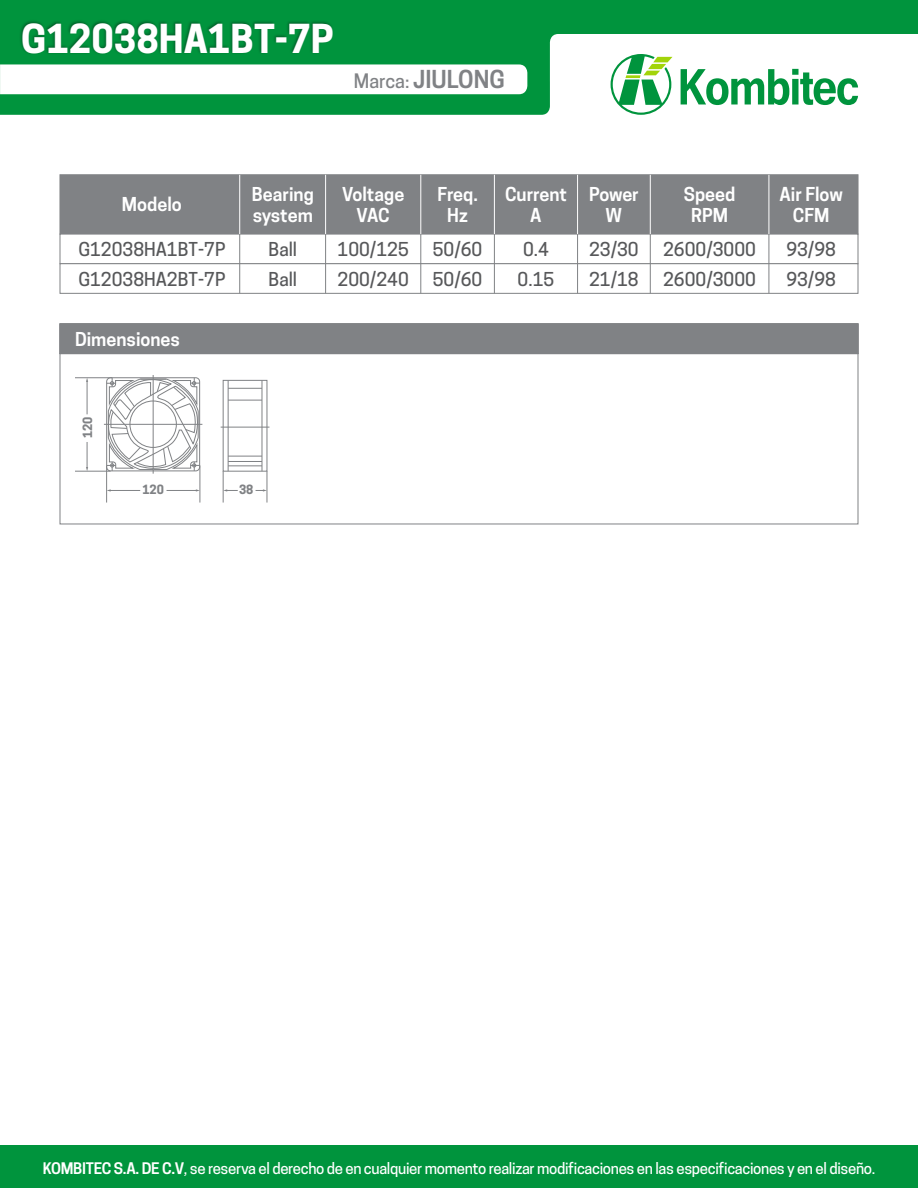
<style>
.page{position:relative;width:918px;height:1188px;background:#fff}
.page>*{position:absolute;margin:0;border:0;box-sizing:border-box;transform-origin:0 0}
.t1{font:700 37.5px "Cooper Hewitt";color:#fff}
.t2{font:600 23.25px "Cooper Hewitt";color:#808285}
.t3{font:500 18px "Cooper Hewitt";color:#57585a}
.t4{font:600 18px/21px "Cooper Hewitt";color:#fff;text-align:center}
.t5{font:500 15px "Cooper Hewitt";letter-spacing:-.02em;color:#fff}
.t6{font:700 12px "Cooper Hewitt";color:#808285}
.s1{font-weight:500;font-size:18.75px}
.s2{font-weight:600}
</style>
<div class="page">
<svg style="left:0;top:0;width:918px;height:115px;fill:#00943d"></svg>
<img style="left:16px;top:14px;width:455px;height:50px">
<svg style="left:0;top:64px;width:527px;height:30px"></svg>
<svg style="left:681px;top:69px;width:177px;height:36px"></svg>
<svg style="left:611px;top:54px;width:62px;height:61px"></svg>
<div style="left:0;top:1146px;width:918px;height:42px;background:#00943d"></div>
<div style="left:60px;top:324px;width:798px;height:30px;background:#808285"></div>
<div style="left:59px;top:174px;width:800px;height:61px;background:#808285;border:1px solid #808285"></div>
<div style="left:60px;top:234px;width:798px;height:30px;background:#fff;border:1px solid #808285"></div>
<div style="left:60px;top:263px;width:798px;height:31px;background:#fff;border:1px solid #808285"></div>
<hr style="left:239px;top:234px;width:1px;height:59px;background:#808285">
<hr style="left:239px;top:175px;width:1px;height:59px;background:#fff">
<hr style="left:325px;top:234px;width:1px;height:59px;background:#808285">
<hr style="left:325px;top:175px;width:1px;height:59px;background:#fff">
<hr style="left:420px;top:234px;width:1px;height:59px;background:#808285">
<hr style="left:420px;top:175px;width:1px;height:59px;background:#fff">
<hr style="left:494px;top:234px;width:1px;height:59px;background:#808285">
<hr style="left:494px;top:175px;width:1px;height:59px;background:#fff">
<hr style="left:577px;top:234px;width:1px;height:59px;background:#808285">
<hr style="left:577px;top:175px;width:1px;height:59px;background:#fff">
<hr style="left:650px;top:234px;width:1px;height:59px;background:#808285">
<hr style="left:650px;top:175px;width:1px;height:59px;background:#fff">
<hr style="left:769px;top:234px;width:1px;height:59px;background:#808285">
<hr style="left:769px;top:175px;width:1px;height:59px;background:#fff">
<hr style="left:75px;top:377px;width:37px;height:1px;background:#808285">
<hr style="left:75px;top:471px;width:36px;height:1px;background:#808285">
<hr style="left:87px;top:381px;width:1px;height:33px;background:#808285">
<svg style="left:86px;top:442px;width:2px;height:29px"></svg>
<hr style="left:200px;top:465px;width:1px;height:38px;background:#808285">
<hr style="left:106px;top:466px;width:1px;height:37px;background:#808285">
<hr style="left:167px;top:490px;width:30px;height:1px;background:#808285">
<hr style="left:110px;top:490px;width:30px;height:1px;background:#808285">
<hr style="left:267px;top:471px;width:1px;height:32px;background:#808285">
<hr style="left:223px;top:471px;width:1px;height:32px;background:#808285">
<svg style="left:256px;top:489px;width:11px;height:3px"></svg>
<svg style="left:223px;top:489px;width:15px;height:3px"></svg>
<div style="left:223px;top:380px;width:44px;height:91px;border:1px solid #808285"></div>
<hr style="left:228px;top:380px;width:1px;height:91px;background:#808285">
<hr style="left:262px;top:380px;width:1px;height:91px;background:#808285">
<hr style="left:221px;top:427px;width:48px;height:1px;background:#808285">
<hr style="left:228px;top:388px;width:34px;height:1px;background:#808285">
<hr style="left:228px;top:400px;width:34px;height:1px;background:#808285">
<hr style="left:228px;top:456px;width:34px;height:1px;background:#808285">
<hr style="left:228px;top:461px;width:34px;height:1px;background:#808285">
<hr style="left:228px;top:466px;width:34px;height:1px;background:#808285">
<hr style="left:153px;top:375px;width:1px;height:99px;background:#808285">
<hr style="left:104px;top:424px;width:98px;height:1px;background:#808285">
<svg style="left:98px;top:375px;width:102px;height:97px"></svg>
<h1 class="t1" style="left:21px;top:16px;width:314px">G12038HA1BT-7P</h1>
<h2 class="t2" style="left:354px;top:66px;width:152px"><span class="s1">Marca:</span> JIULONG</h2>
<p class="t4" style="left:122px;top:193px;width:61px">Modelo</p>
<p class="t4" style="left:252px;top:183px;width:64px;text-align:left">Bearing system</p>
<p class="t4" style="left:342px;top:183px;width:64px">Voltage<br>VAC</p>
<p class="t4" style="left:437px;top:183px;width:42px">Freq.<br>Hz</p>
<p class="t4" style="left:505px;top:183px;width:63px">Current<br>A</p>
<p class="t4" style="left:589px;top:183px;width:51px">Power<br>W</p>
<p class="t4" style="left:684px;top:183px;width:53px">Speed<br>RPM</p>
<p class="t4" style="left:780px;top:183px;width:65px">Air Flow<br>CFM</p>
<p class="t3" style="left:78px;top:239px;width:149px">G12038HA1BT-7P</p>
<p class="t3" style="left:268px;top:239px;width:30px">Ball</p>
<p class="t3" style="left:338px;top:239px;width:73px">100/125</p>
<p class="t3" style="left:433px;top:239px;width:51px">50/60</p>
<p class="t3" style="left:523px;top:239px;width:27px">0.4</p>
<p class="t3" style="left:589px;top:239px;width:51px">23/30</p>
<p class="t3" style="left:663px;top:239px;width:94px">2600/3000</p>
<p class="t3" style="left:786px;top:239px;width:51px">93/98</p>
<p class="t3" style="left:78px;top:268px;width:149px">G12038HA2BT-7P</p>
<p class="t3" style="left:268px;top:268px;width:30px">Ball</p>
<p class="t3" style="left:338px;top:268px;width:73px">200/240</p>
<p class="t3" style="left:433px;top:268px;width:51px">50/60</p>
<p class="t3" style="left:518px;top:268px;width:38px">0.15</p>
<p class="t3" style="left:589px;top:268px;width:51px">21/18</p>
<p class="t3" style="left:663px;top:268px;width:94px">2600/3000</p>
<p class="t3" style="left:786px;top:268px;width:51px">93/98</p>
<p class="t4" style="left:75px;top:329px;width:107px">Dimensiones</p>
<p class="t6" style="left:81px;top:438px;width:23px;rotate:-90deg">120</p>
<p class="t6" style="left:142px;top:483px;width:23px">120</p>
<p class="t6" style="left:239px;top:483px;width:16px">38</p>
<p class="t5" style="left:43px;top:1159px;width:834px"><span class="s2">KOMBITEC S.A. DE C.V</span>, se reserva el derecho de en cualquier momento realizar modificaciones en las especificaciones y en el diseño.</p>
</div>
